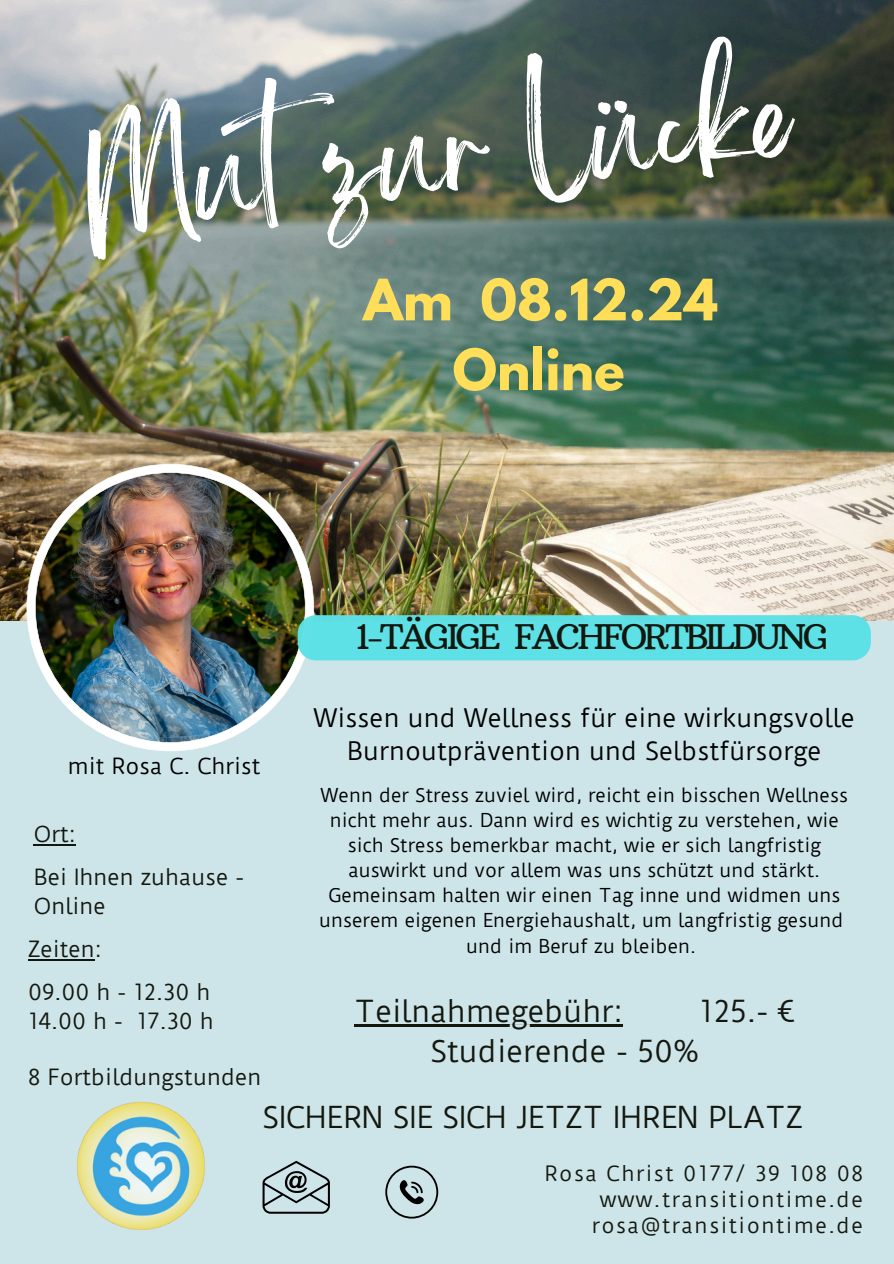
<style>
.page{position:relative;width:894px;height:1264px;background:#fff}
.page>*{position:absolute;margin:0;border:0;box-sizing:border-box;transform-origin:0 0}
.t1{font:98.85px "Brightwall";color:#fff}
.t2{font:700 50.55px/69.8px "League Spartan";color:#ffde59;text-align:center}
.t3{font:34.5px "Arbutus Slab";letter-spacing:-.095em;color:#14170e}
.t4{font:28.5px "Duru Sans";color:#14170e}
.t5{font:28.35px "Duru Sans";color:#14170e}
.t6{font:24px/33.5px "Duru Sans";color:#000;text-align:center}
.t7{font:21px/29px "Duru Sans";color:#14170e}
.t8{font:21px "Duru Sans";color:#000}
.t9{font:19.95px/25.8px "Duru Sans";letter-spacing:.075em;color:#14170e;text-align:right}
.t10{font:18px/25.2px "Duru Sans";color:#000;text-align:center}
</style>
<div class="page">
<div style="left:0;top:0;width:893px;height:1263px;background:#cde5e9"></div>
<img style="left:0;top:0;width:893px;height:620px">
<img style="left:27px;top:464px;width:287px;height:287px">
<svg style="left:262px;top:1160px;width:68px;height:53px"></svg>
<img style="left:77px;top:1102px;width:127px;height:127px">
<svg style="left:385px;top:1165px;width:53px;height:53px"></svg>
<hr style="left:34px;top:844px;width:42px;height:2px;background:#14170e">
<hr style="left:354px;top:1024px;width:268px;height:2px;background:#14170e">
<div style="left:297px;top:615px;width:573px;height:45px;background:#5ee1e6"></div>
<hr style="left:28px;top:958px;width:67px;height:2px;background:#14170e">
<h3 class="t1" style="left:83px;top:154px;width:707px;rotate:-6deg">Mut zur Lücke</h3>
<p class="t2" style="left:363px;top:271px;width:356px">Am 08.12.24<br>Online</p>
<h5 class="t8" style="left:68px;top:753px;width:194px">mit Rosa C. Christ</h5>
<h6 class="t7" style="left:34px;top:820px;width:43px">Ort:</h6>
<p class="t7" style="left:34px;top:863px;width:212px">Bei Ihnen zuhause -<br>Online</p>
<p class="t7" style="left:28px;top:935px;width:75px">Zeiten:</p>
<h4 class="t7" style="left:28px;top:977px;width:183px">09.00 h - 12.30 h</h4>
<p class="t7" style="left:28px;top:1006px;width:187px">14.00 h - 17.30 h</p>
<p class="t7" style="left:28px;top:1062px;width:234px">8 Fortbildungstunden</p>
<p class="t3" style="left:356px;top:615px;width:474px">1-TÄGIGE FACHFORTBILDUNG</p>
<p class="t6" style="left:313px;top:701px;width:542px">Wissen und Wellness für eine wirkungsvolle<br>Burnoutprävention und Selbstfürsorge</p>
<p class="t10" style="left:319px;top:782px;width:530px">Wenn der Stress zuviel wird, reicht ein bisschen Wellness nicht mehr aus. Dann wird es wichtig zu verstehen, wie sich Stress bemerkbar macht, wie er sich langfristig auswirkt und vor allem was uns schützt und stärkt.<br>Gemeinsam halten wir einen Tag inne und widmen uns unserem eigenen Energiehaushalt, um langfristig gesund</p>
<p class="t10" style="left:466px;top:933px;width:231px">und im Beruf zu bleiben.</p>
<p class="t4" style="left:354px;top:994px;width:270px">Teilnahmegebühr:</p>
<p class="t4" style="left:699px;top:994px;width:96px">125.- €</p>
<p class="t4" style="left:430px;top:1033px;width:270px">Studierende - 50%</p>
<p class="t5" style="left:262px;top:1100px;width:541px">SICHERN SIE SICH JETZT IHREN PLATZ</p>
<p class="t9" style="left:544px;top:1160px;width:320px">Rosa Christ 0177/ 39 108 08 www.transitiontime.de</p>
<p class="t9" style="left:591px;top:1212px;width:273px">rosa@transitiontime.de</p>
</div>
